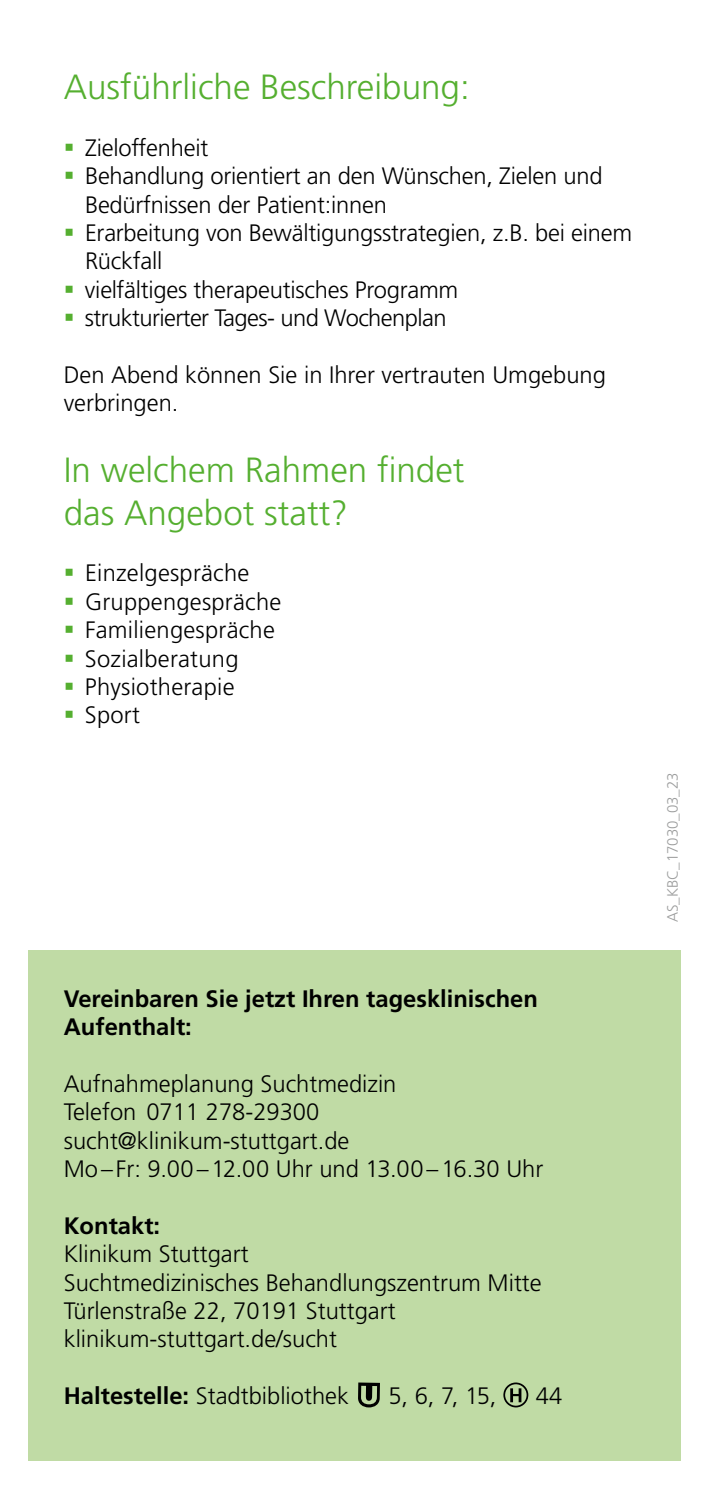
<style>
.page{position:relative;width:709px;height:1489px;background:#fff}
.page>*{position:absolute;margin:0;border:0;box-sizing:border-box;transform-origin:0 0}
.t1{font:300 35px/42.5px "Frutiger LT Pro";color:#55af30}
.t2{font:300 23.75px/28.2px "Frutiger LT Pro";color:#000}
.t3{font:700 23.75px/28.2px "Frutiger LT Pro";color:#000}
.t4{font:300 15px "Frutiger LT Pro";color:#9c9d9d}
.s1{font-weight:700}
</style>
<div class="page">
<div style="left:28px;top:950px;width:652px;height:510px;background:#c0dba5"></div>
<svg style="left:358px;top:1382px;width:22px;height:25px"></svg>
<div style="left:503px;top:1382px;width:25px;height:25px;border:2px solid #000;border-radius:50%"></div>
<svg style="left:510px;top:1388px;width:11px;height:14px"></svg>
<h1 class="t1" style="left:64px;top:66px;width:407px">Ausführliche Beschreibung:</h1>
<p class="t2" style="left:85px;top:134px;width:549px">Zieloffenheit<br>Behandlung orientiert an den Wünschen, Zielen und Bedürfnissen der Patient:innen<br>Erarbeitung von Bewältigungsstrategien, z.B. bei einem Rückfall<br>vielfältiges therapeutisches Programm<br>strukturierter Tages- und Wochenplan</p>
<p class="t2" style="left:64px;top:361px;width:544px">Den Abend können Sie in Ihrer vertrauten Umgebung verbringen.</p>
<h1 class="t1" style="left:64px;top:449px;width:402px">In welchem Rahmen findet das Angebot statt?</h1>
<p class="t2" style="left:85px;top:559px;width:198px">Einzelgespräche<br>Gruppengespräche<br>Familiengespräche<br>Sozialberatung<br>Physiotherapie<br>Sport</p>
<p class="t3" style="left:64px;top:984px;width:475px">Vereinbaren Sie jetzt Ihren tagesklinischen<br>Aufenthalt:</p>
<p class="t2" style="left:64px;top:1069px;width:481px">Aufnahmeplanung Suchtmedizin<br>Telefon 0711 278-29300 sucht@klinikum-stuttgart.de<br>Mo–Fr: 9.00–12.00 Uhr und 13.00–16.30 Uhr</p>
<p class="t3" style="left:64px;top:1211px;width:98px">Kontakt:</p>
<p class="t2" style="left:64px;top:1239px;width:479px">Klinikum Stuttgart<br>Suchtmedizinisches Behandlungszentrum Mitte Türlenstraße 22, 70191 Stuttgart klinikum-stuttgart.de/sucht</p>
<p class="t2" style="left:64px;top:1381px;width:287px"><span class="s1">Haltestelle:</span> Stadtbibliothek</p>
<p class="t2" style="left:388px;top:1381px;width:109px">5, 6, 7, 15,</p>
<p class="t2" style="left:536px;top:1381px;width:28px">44</p>
<p class="t4" style="left:663px;top:922px;width:152px;rotate:-90deg">AS_KBC_17030_03_23</p>
</div>
